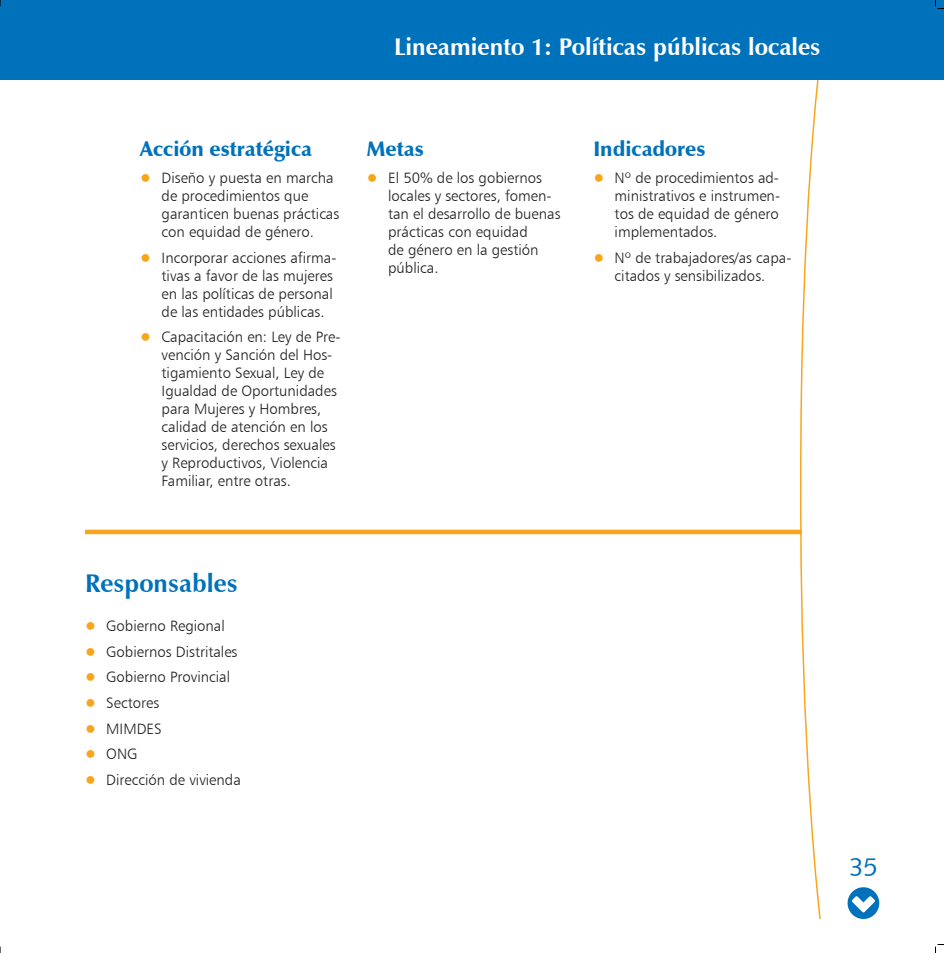
<style>
.page{position:relative;width:944px;height:953px;background:#fff}
.page>*{position:absolute;margin:0;border:0;box-sizing:border-box;transform-origin:0 0}
.t1{font:700 25.5px "Zapf Humanist 601 BT";color:#0072bc}
.t2{font:25.5px "Humanist 531 BT Roman A";color:#0072bc}
.t3{font:700 24px "Zapf Humanist 601 BT";color:#fff}
.t4{font:900 21px "Zapf Humanist 601 BT";color:#0072bc}
.t5{font:15px/18px "Humanist 777 BT Light B";color:#231f20}
.s1{font-family:"Arial Narrow";font-style:italic;font-size:18px;color:#f9a51b}
</style>
<div class="page">
<div style="left:85px;top:529px;width:734px;height:5px;background:#f9a51b"></div>
<div style="left:848px;top:887px;width:31px;height:31px;background:#0072bc;border-radius:50%"></div>
<svg style="left:851px;top:896px;width:25px;height:17px"></svg>
<svg style="left:800px;top:80px;width:21px;height:839px"></svg>
<div style="left:0;top:0;width:944px;height:80px;background:#0072bc"></div>
<svg style="left:935px;top:0;width:9px;height:9px"></svg>
<svg style="left:935px;top:944px;width:9px;height:8px"></svg>
<h2 class="t3" style="left:394px;top:31px;width:428px">Lineamiento 1: Políticas públicas locales</h2>
<h3 class="t4" style="left:140px;top:136px;width:173px">Acción estratégica</h3>
<p class="t5" style="left:162px;top:168px;width:179px;text-indent:-21px"><span class="s1">●</span> Diseño y puesta en marcha de procedimientos que garanticen buenas prácticas con equidad de género.</p>
<p class="t5" style="left:162px;top:248px;width:176px;text-indent:-21px"><span class="s1">●</span> Incorporar acciones afirma&shy;tivas a favor de las mujeres en las políticas de personal de las entidades públicas.</p>
<p class="t5" style="left:162px;top:328px;width:180px;text-indent:-21px"><span class="s1">●</span> Capacitación en: Ley de Pre&shy;vención y Sanción del Hos&shy;tigamiento Sexual, Ley de<br>Igualdad de Oportunidades para Mujeres y Hombres, calidad de atención en los servicios, derechos sexuales y Reproductivos, Violencia<br>Familiar, entre otras.</p>
<h3 class="t4" style="left:367px;top:136px;width:58px">Metas</h3>
<p class="t5" style="left:388px;top:168px;width:174px;text-indent:-21px"><span class="s1">●</span> El 50% de los gobiernos locales y sectores, fomen&shy;tan el desarrollo de buenas prácticas con equidad<br>de género en la gestión pública.</p>
<h3 class="t4" style="left:593px;top:136px;width:113px">Indicadores</h3>
<p class="t5" style="left:615px;top:168px;width:167px;text-align:justify;text-indent:-21px"><span class="s1">●</span> Nº de procedimientos ad&shy;ministrativos e instrumen&shy;tos de equidad de género implementados.</p>
<p class="t5" style="left:593px;top:248px;width:200px;text-align:center"><span class="s1">●</span> Nº de trabajadores/as capa&shy;citados y sensibilizados.</p>
<h1 class="t1" style="left:85px;top:567px;width:154px">Responsables</h1>
<p class="t5" style="left:85px;top:616px;width:141px"><span class="s1">●</span> Gobierno Regional</p>
<p class="t5" style="left:85px;top:642px;width:154px"><span class="s1">●</span> Gobiernos Distritales</p>
<p class="t5" style="left:85px;top:668px;width:147px"><span class="s1">●</span> Gobierno Provincial</p>
<p class="t5" style="left:85px;top:693px;width:76px"><span class="s1">●</span> Sectores</p>
<p class="t5" style="left:85px;top:719px;width:78px"><span class="s1">●</span> MIMDES</p>
<p class="t5" style="left:85px;top:745px;width:54px"><span class="s1">●</span> ONG</p>
<p class="t5" style="left:85px;top:770px;width:157px"><span class="s1">●</span> Dirección de vivienda</p>
<h1 class="t2" style="left:849px;top:851px;width:30px">35</h1>
</div>
